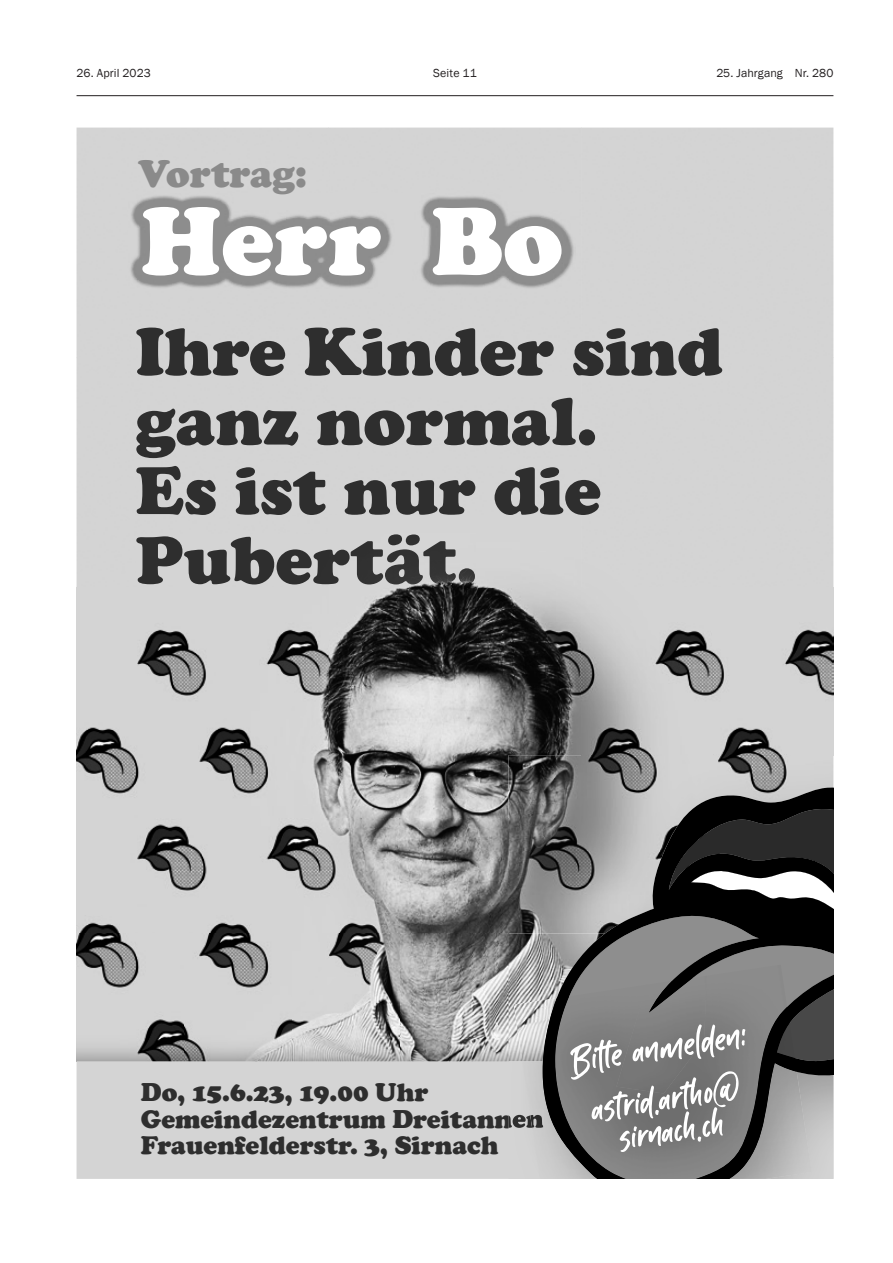
<style>
.page{position:relative;width:893px;height:1263px;background:#fff}
.page>*{position:absolute;margin:0;border:0;box-sizing:border-box;transform-origin:0 0}
.t1{font:900 99.9px "Cooper";color:#fff}
.t2{font:54.75px/51.3px "Kabut Hitam";color:#fff}
.t3{font:900 39.3px "Cooper";color:#8a8a8a}
.t4{font:900 26.1px/26.1px "Cooper";color:#2e2e2e}
.t5{font:12px "Franklin Gothic";letter-spacing:.005em;color:#231f20}
</style>
<div class="page">
<hr style="left:77px;top:95px;width:756px;height:1px;background:#231f20">
<img style="left:77px;top:128px;width:251px;height:690px">
<img style="left:581px;top:128px;width:252px;height:627px">
<img style="left:328px;top:376px;width:254px;height:442px">
<img style="left:77px;top:818px;width:431px;height:115px">
<img style="left:136px;top:328px;width:587px;height:48px">
<img style="left:136px;top:398px;width:461px;height:60px">
<img style="left:136px;top:466px;width:465px;height:49px">
<img style="left:136px;top:534px;width:339px;height:50px">
<img style="left:77px;top:933px;width:466px;height:26px">
<svg style="left:77px;top:959px;width:466px;height:220px;background:#c5c5c5"></svg>
<img style="left:129px;top:193px;width:446px;height:96px">
<img style="left:508px;top:755px;width:325px;height:178px">
<img style="left:508px;top:1061px;width:14px;height:118px">
<img style="left:508px;top:1110px;width:14px;height:18px">
<svg style="left:543px;top:787px;width:290px;height:392px;background:#656565"></svg>
<img style="left:514px;top:998px;width:28px;height:63px">
<img style="left:522px;top:1061px;width:290px;height:118px">
<img style="left:529px;top:1110px;width:14px;height:18px">
<img style="left:555px;top:965px;width:232px;height:13px">
<img style="left:542px;top:978px;width:254px;height:125px">
<img style="left:546px;top:1065px;width:251px;height:114px">
<p class="t5" style="left:77px;top:66px;width:76px">26. April 2023</p>
<p class="t5" style="left:433px;top:66px;width:45px">Seite 11</p>
<p class="t5" style="left:716px;top:66px;width:119px">25. Jahrgang Nr. 280</p>
<h3 class="t3" style="left:138px;top:151px;width:170px">Vortrag:</h3>
<h1 class="t1" style="left:141px;top:183px;width:424px">Herr Bo</h1>
<p class="t4" style="left:141px;top:1080px;width:404px">Do, 15.6.23, 19.00 Uhr<br>Gemeindezentrum Dreitannen<br>Frauenfelderstr. 3, Sirnach</p>
<h2 class="t2" style="left:568px;top:1035px;width:179px;rotate:-8deg">Bitt e anmelden: astrid.artho@</h2>
<h2 class="t2" style="left:616px;top:1114px;width:107px;rotate:-8deg">sirnach.ch</h2>
</div>
